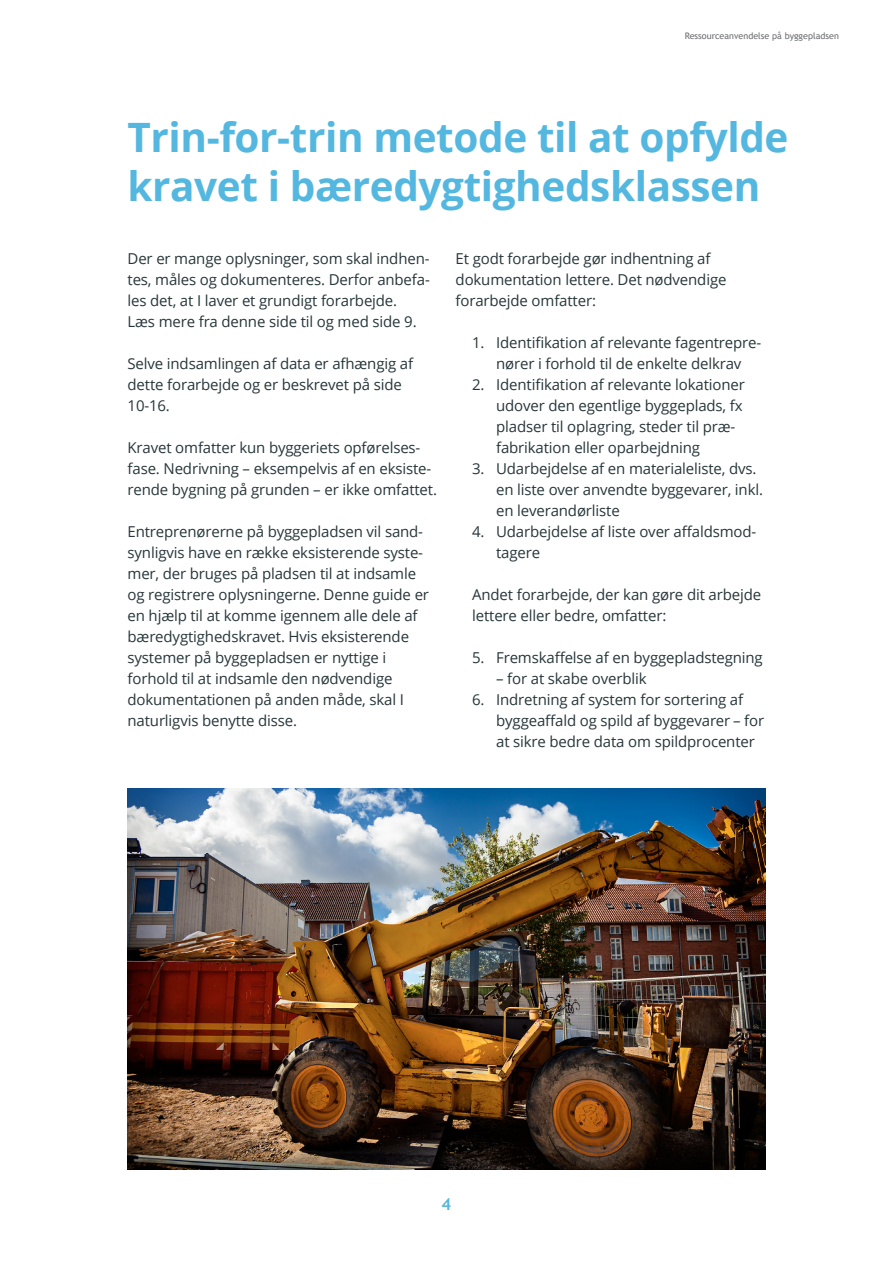
<style>
.page{position:relative;width:893px;height:1263px;background:#fff}
.page>*{position:absolute;margin:0;border:0;box-sizing:border-box;transform-origin:0 0}
.overskrift1{font:700 40.5px/48.6px "Open Sans";letter-spacing:-.01em;color:#54b7df}
.t1{font:700 16.5px "Trebuchet MS";color:#54b7df}
.Brødtekst{font:15px/21px "Open Sans";letter-spacing:-.01em;color:#27363a}
.t2{font:9px "Trebuchet MS";color:#6c6d70}
</style>
<div class="page">
<img style="left:128px;top:789px;width:637px;height:380px">
<p class="t2" style="left:685px;top:30px;width:156px">Ressourceanvendelse på byggepladsen</p>
<p class="overskrift1" style="left:128px;top:112px;width:662px">Trin-for-trin metode til at opfylde kravet i bæredygtighedsklassen</p>
<p class="Brødtekst" style="left:128px;top:248px;width:304px;text-align:justify">Der er mange oplysninger, som skal indhen&shy;tes, måles og dokumenteres. Derfor anbefa&shy;les det, at I laver et grundigt forarbejde.</p>
<p class="Brødtekst" style="left:128px;top:311px;width:291px">Læs mere fra denne side til og med side 9.</p>
<p class="Brødtekst" style="left:128px;top:353px;width:287px">Selve indsamlingen af data er afhængig af dette forarbejde og er beskrevet på side<br>10-16.</p>
<p class="Brødtekst" style="left:128px;top:437px;width:311px">Kravet omfatter kun byggeriets opførelses&shy;fase. Nedrivning – eksempelvis af en eksiste&shy;rende bygning på grunden – er ikke omfattet.</p>
<p class="Brødtekst" style="left:128px;top:521px;width:303px">Entreprenørerne på byggepladsen vil sand&shy;synligvis have en række eksisterende syste&shy;mer, der bruges på pladsen til at indsamle og registrere oplysningerne. Denne guide er en hjælp til at komme igennem alle dele af bæredygtighedskravet. Hvis eksisterende systemer på byggepladsen er nyttige i forhold til at indsamle den nødvendige dokumentationen på anden måde, skal I naturligvis benytte disse.</p>
<p class="Brødtekst" style="left:456px;top:248px;width:272px">Et godt forarbejde gør indhentning af dokumentation lettere. Det nødvendige forarbejde omfatter:</p>
<p class="Brødtekst" style="left:472px;top:332px;width:291px;text-align:center">1. Identifikation af relevante fagentrepre&shy;nører i forhold til de enkelte delkrav</p>
<p class="Brødtekst" style="left:496px;top:374px;width:250px;text-indent:-24px">2. Identifikation af relevante lokationer udover den egentlige byggeplads, fx pladser til oplagring, steder til præ&shy;fabrikation eller oparbejdning</p>
<p class="Brødtekst" style="left:496px;top:458px;width:268px;text-indent:-24px">3. Udarbejdelse af en materialeliste, dvs. en liste over anvendte byggevarer, inkl. en leverandørliste</p>
<p class="Brødtekst" style="left:496px;top:521px;width:262px;text-indent:-24px">4. Udarbejdelse af liste over affaldsmod&shy;tagere</p>
<p class="Brødtekst" style="left:472px;top:584px;width:291px">Andet forarbejde, der kan gøre dit arbejde lettere eller bedre, omfatter:</p>
<p class="Brødtekst" style="left:472px;top:647px;width:292px">5. Fremskaffelse af en byggepladstegning</p>
<p class="Brødtekst" style="left:496px;top:668px;width:152px">– for at skabe overblik</p>
<p class="Brødtekst" style="left:496px;top:689px;width:270px;text-indent:-24px">6. Indretning af system for sortering af byggeaffald og spild af byggevarer – for at sikre bedre data om spildprocenter</p>
<p class="t1" style="left:442px;top:1194px;width:11px">4</p>
</div>
